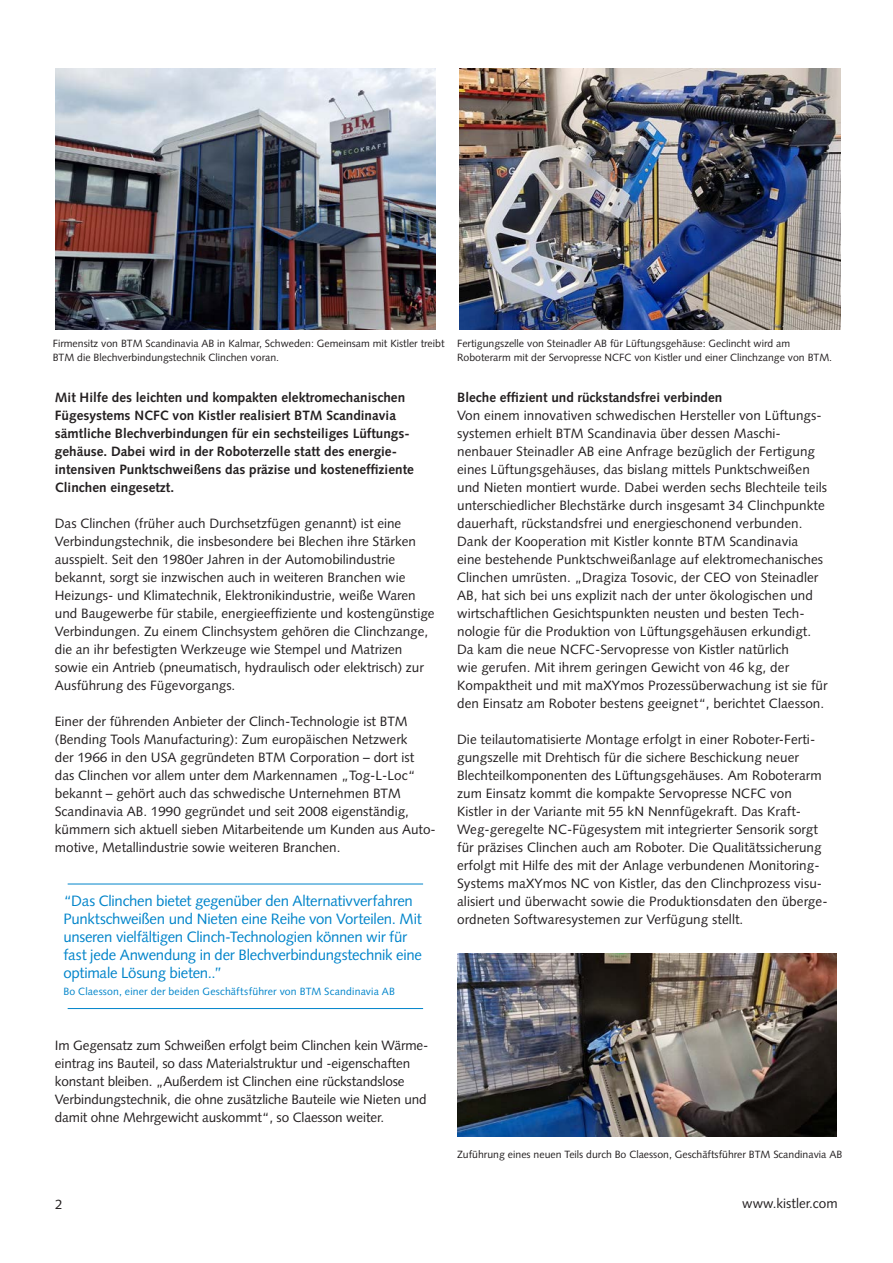
<style>
.page{position:relative;width:893px;height:1263px;background:#fff}
.page>*{position:absolute;margin:0;border:0;box-sizing:border-box;transform-origin:0 0}
.t1{font:15px/18px "Syntax LT Std";letter-spacing:-.02em;color:#0084ca}
.t2{font:13.5px/18px "Syntax LT Std";letter-spacing:.005em;color:#231f20}
.t3{font:700 13.5px/18px "Syntax LT Std";color:#231f20}
.t4{font:10.5px/13.5px "Syntax LT Std";color:#231f20}
.t5{font:10.5px "Syntax LT Std";letter-spacing:.015em;color:#0084ca}
</style>
<div class="page">
<img style="left:55px;top:68px;width:381px;height:262px">
<img style="left:460px;top:68px;width:380px;height:262px">
<img style="left:457px;top:954px;width:379px;height:182px">
<hr style="left:68px;top:884px;width:355px;height:1px;background:#0084ca">
<hr style="left:68px;top:1008px;width:355px;height:1px;background:#0084ca">
<p class="t4" style="left:53px;top:337px;width:393px">Firmensitz von BTM Scandinavia AB in Kalmar, Schweden: Gemeinsam mit Kistler treibt<br>BTM die Blechverbindungstechnik Clinchen voran.</p>
<p class="t4" style="left:457px;top:337px;width:377px">Fertigungszelle von Steinadler AB für Lüftungsgehäuse: Geclincht wird am<br>Roboterarm mit der Servopresse NCFC von Kistler und einer Clinchzange von BTM.</p>
<p class="t3" style="left:55px;top:388px;width:360px">Mit Hilfe des leichten und kompakten elektromechanischen Fügesystems NCFC von Kistler realisiert BTM Scandinavia sämtliche Blechverbindungen für ein sechsteiliges Lüftungs&shy;gehäuse. Dabei wird in der Roboterzelle statt des energie&shy;intensiven Punktschweißens das präzise und kosteneffiziente Clinchen eingesetzt.</p>
<p class="t2" style="left:55px;top:514px;width:381px">Das Clinchen (früher auch Durchsetzfügen genannt) ist eine Verbindungstechnik, die insbesondere bei Blechen ihre Stärken ausspielt. Seit den 1980er Jahren in der Automobilindustrie bekannt, sorgt sie inzwischen auch in weiteren Branchen wie Heizungs- und Klimatechnik, Elektronikindustrie, weiße Waren und Baugewerbe für stabile, energieeffiziente und kostengünstige Verbindungen. Zu einem Clinchsystem gehören die Clinchzange, die an ihr befestigten Werkzeuge wie Stempel und Matrizen sowie ein Antrieb (pneumatisch, hydraulisch oder elektrisch) zur Ausführung des Fügevorgangs.</p>
<p class="t2" style="left:55px;top:712px;width:382px">Einer der führenden Anbieter der Clinch-Technologie ist BTM (Bending Tools Manufacturing): Zum europäischen Netzwerk<br>der 1966 in den USA gegründeten BTM Corporation – dort ist das Clinchen vor allem unter dem Markennamen „Tog-L-Loc“ bekannt – gehört auch das schwedische Unternehmen BTM Scandinavia AB. 1990 gegründet und seit 2008 eigenständig, kümmern sich aktuell sieben Mitarbeitende um Kunden aus Auto&shy;motive, Metallindustrie sowie weiteren Branchen.</p>
<p class="t1" style="left:63px;top:891px;width:360px">“Das Clinchen bietet gegenüber den Alternativverfahren Punktschweißen und Nieten eine Reihe von Vorteilen. Mit unseren vielfältigen Clinch-Technologien können wir für fast jede Anwendung in der Blechverbindungstechnik eine optimale Lösung bieten..”</p>
<p class="t5" style="left:63px;top:985px;width:333px">Bo Claesson, einer der beiden Geschäftsführer von BTM Scandinavia AB</p>
<p class="t2" style="left:55px;top:1036px;width:375px">Im Gegensatz zum Schweißen erfolgt beim Clinchen kein Wärme&shy;eintrag ins Bauteil, so dass Materialstruktur und -eigenschaften konstant bleiben. „Außerdem ist Clinchen eine rückstandslose Verbindungstechnik, die ohne zusätzliche Bauteile wie Nieten und damit ohne Mehrgewicht auskommt“, so Claesson weiter.</p>
<p class="t3" style="left:457px;top:388px;width:267px">Bleche effizient und rückstandsfrei verbinden</p>
<p class="t2" style="left:457px;top:406px;width:372px">Von einem innovativen schwedischen Hersteller von Lüftungs&shy;systemen erhielt BTM Scandinavia über dessen Maschi&shy;nenbauer Steinadler AB eine Anfrage bezüglich der Fertigung eines Lüftungsgehäuses, das bislang mittels Punktschweißen und Nieten montiert wurde. Dabei werden sechs Blechteile teils unterschiedlicher Blechstärke durch insgesamt 34 Clinchpunkte dauerhaft, rückstandsfrei und energieschonend verbunden.<br>Dank der Kooperation mit Kistler konnte BTM Scandinavia<br>eine bestehende Punktschweißanlage auf elektromechanisches Clinchen umrüsten. „Dragiza Tosovic, der CEO von Steinadler AB, hat sich bei uns explizit nach der unter ökologischen und wirtschaftlichen Gesichtspunkten neusten und besten Tech&shy;nologie für die Produktion von Lüftungsgehäusen erkundigt.<br>Da kam die neue NCFC-Servopresse von Kistler natürlich<br>wie gerufen. Mit ihrem geringen Gewicht von 46 kg, der Kompaktheit und mit maXYmos Prozessüberwachung ist sie für den Einsatz am Roboter bestens geeignet“, berichtet Claesson.</p>
<p class="t2" style="left:457px;top:730px;width:372px">Die teilautomatisierte Montage erfolgt in einer Roboter-Ferti&shy;gungszelle mit Drehtisch für die sichere Beschickung neuer Blechteilkomponenten des Lüftungsgehäuses. Am Roboterarm zum Einsatz kommt die kompakte Servopresse NCFC von Kistler in der Variante mit 55 kN Nennfügekraft. Das Kraft-Weg-geregelte NC-Fügesystem mit integrierter Sensorik sorgt für präzises Clinchen auch am Roboter. Die Qualitätssicherung erfolgt mit Hilfe des mit der Anlage verbundenen Monitoring-Systems maXYmos NC von Kistler, das den Clinchprozess visu&shy;alisiert und überwacht sowie die Produktionsdaten den überge&shy;ordneten Softwaresystemen zur Verfügung stellt.</p>
<p class="t4" style="left:457px;top:1147px;width:387px">Zuführung eines neuen Teils durch Bo Claesson, Geschäftsführer BTM Scandinavia AB</p>
<p class="t2" style="left:55px;top:1195px;width:9px">2</p>
<p class="t2" style="left:742px;top:1194px;width:97px">www.kistler.com</p>
</div>
